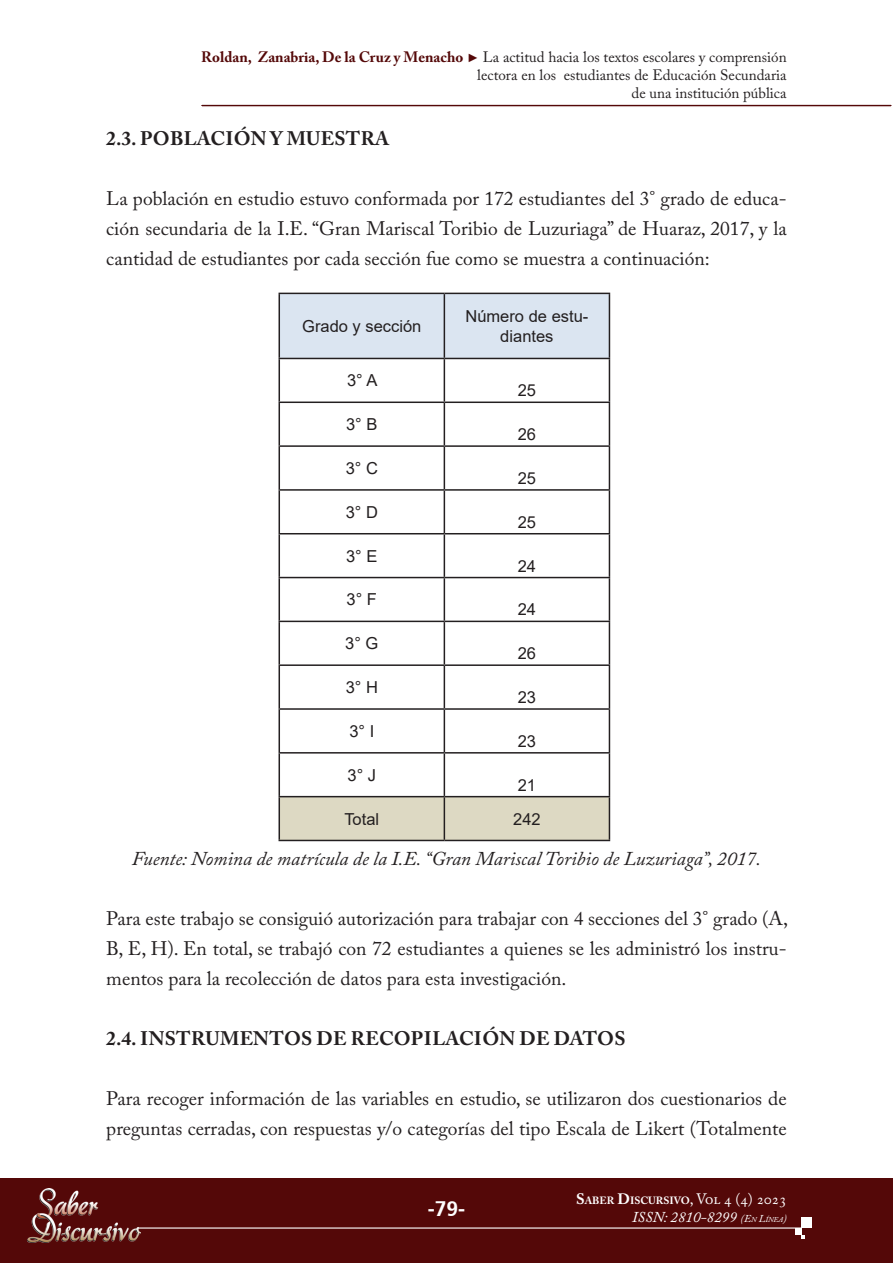
<style>
.page{position:relative;width:893px;height:1263px;background:#fff}
.page>*{position:absolute;margin:0;border:0;box-sizing:border-box;transform-origin:0 0}
.t1{font:700 21px "Frutiger SBIN Bdv 1";color:#fff}
.Texto_General{font:19.5px/30px "Adobe Caslon Pro";color:#231f20;text-align:justify}
.Texto_General-2{font:italic 19.5px "Adobe Caslon Pro";color:#231f20}
.Subtitulo_1{font:700 19.5px "Adobe Caslon Pro";letter-spacing:.015em;color:#231f20}
.t2{font:16.5px/19.8px "Arial";color:#231f20;text-align:center}
.t3{font:15px/18px "Adobe Caslon Pro";color:#231f20;text-align:right}
.t4{font:italic 15px "Adobe Caslon Pro";color:#fff}
.t5{font:700 10.5px "Adobe Caslon Pro";color:#fff}
.s1{font-weight:700;color:#540808}
.s2{font-family:"Arial";font-size:12px;color:#540808}
.s3{font-size:15px}
.s4{font-weight:400;font-size:15px}
.s5{font-size:10.5px}
.s6{font-size:7.35px}
</style>
<div class="page">
<div style="left:0;top:1179px;width:893px;height:84px;background:#540808"></div>
<hr style="left:138px;top:1227px;width:664px;height:1px;background:#fff">
<svg style="left:802px;top:1235px;width:3px;height:4px"></svg>
<div style="left:795px;top:1228px;width:7px;height:7px;background:#fff"></div>
<div style="left:802px;top:1217px;width:10px;height:10px;background:#fff"></div>
<img style="left:27px;top:1189px;width:114px;height:54px">
<svg style="left:201px;top:104px;width:691px;height:3px;background:#ac8787"></svg>
<div style="left:280px;top:294px;width:329px;height:64px;background:#dbe5f1"></div>
<div style="left:280px;top:797px;width:329px;height:43px;background:#ddd9c3"></div>
<hr style="left:279px;top:293px;width:165px;height:1px;background:#231f20">
<hr style="left:279px;top:294px;width:1px;height:64px;background:#231f20">
<hr style="left:444px;top:293px;width:166px;height:1px;background:#231f20">
<hr style="left:444px;top:294px;width:1px;height:64px;background:#231f20">
<hr style="left:609px;top:294px;width:1px;height:64px;background:#231f20">
<hr style="left:279px;top:358px;width:165px;height:1px;background:#231f20">
<hr style="left:279px;top:359px;width:1px;height:42px;background:#231f20">
<hr style="left:444px;top:358px;width:166px;height:1px;background:#231f20">
<hr style="left:444px;top:359px;width:1px;height:42px;background:#231f20">
<hr style="left:609px;top:359px;width:1px;height:42px;background:#231f20">
<hr style="left:279px;top:401px;width:165px;height:2px;background:#231f20">
<hr style="left:279px;top:403px;width:1px;height:42px;background:#231f20">
<hr style="left:444px;top:401px;width:166px;height:2px;background:#231f20">
<hr style="left:444px;top:403px;width:1px;height:42px;background:#231f20">
<hr style="left:609px;top:403px;width:1px;height:42px;background:#231f20">
<hr style="left:279px;top:445px;width:165px;height:2px;background:#231f20">
<hr style="left:279px;top:447px;width:1px;height:42px;background:#231f20">
<hr style="left:444px;top:445px;width:166px;height:2px;background:#231f20">
<hr style="left:444px;top:447px;width:1px;height:42px;background:#231f20">
<hr style="left:609px;top:447px;width:1px;height:42px;background:#231f20">
<hr style="left:279px;top:489px;width:165px;height:2px;background:#231f20">
<hr style="left:279px;top:491px;width:1px;height:42px;background:#231f20">
<hr style="left:444px;top:489px;width:166px;height:2px;background:#231f20">
<hr style="left:444px;top:491px;width:1px;height:42px;background:#231f20">
<hr style="left:609px;top:491px;width:1px;height:42px;background:#231f20">
<hr style="left:279px;top:533px;width:165px;height:1px;background:#231f20">
<hr style="left:279px;top:534px;width:1px;height:43px;background:#231f20">
<hr style="left:444px;top:533px;width:166px;height:1px;background:#231f20">
<hr style="left:444px;top:534px;width:1px;height:43px;background:#231f20">
<hr style="left:609px;top:534px;width:1px;height:43px;background:#231f20">
<hr style="left:279px;top:577px;width:165px;height:1px;background:#231f20">
<hr style="left:279px;top:578px;width:1px;height:43px;background:#231f20">
<hr style="left:444px;top:577px;width:166px;height:1px;background:#231f20">
<hr style="left:444px;top:578px;width:1px;height:43px;background:#231f20">
<hr style="left:609px;top:578px;width:1px;height:43px;background:#231f20">
<hr style="left:279px;top:621px;width:165px;height:1px;background:#231f20">
<hr style="left:279px;top:622px;width:1px;height:42px;background:#231f20">
<hr style="left:444px;top:621px;width:166px;height:1px;background:#231f20">
<hr style="left:444px;top:622px;width:1px;height:42px;background:#231f20">
<hr style="left:609px;top:622px;width:1px;height:42px;background:#231f20">
<hr style="left:279px;top:664px;width:165px;height:2px;background:#231f20">
<hr style="left:279px;top:666px;width:1px;height:42px;background:#231f20">
<hr style="left:444px;top:664px;width:166px;height:2px;background:#231f20">
<hr style="left:444px;top:666px;width:1px;height:42px;background:#231f20">
<hr style="left:609px;top:666px;width:1px;height:42px;background:#231f20">
<hr style="left:279px;top:708px;width:165px;height:2px;background:#231f20">
<hr style="left:279px;top:710px;width:1px;height:42px;background:#231f20">
<hr style="left:444px;top:708px;width:166px;height:2px;background:#231f20">
<hr style="left:444px;top:710px;width:1px;height:42px;background:#231f20">
<hr style="left:609px;top:710px;width:1px;height:42px;background:#231f20">
<hr style="left:279px;top:752px;width:165px;height:1px;background:#231f20">
<hr style="left:279px;top:753px;width:1px;height:43px;background:#231f20">
<hr style="left:444px;top:752px;width:166px;height:1px;background:#231f20">
<hr style="left:444px;top:753px;width:1px;height:43px;background:#231f20">
<hr style="left:609px;top:753px;width:1px;height:43px;background:#231f20">
<hr style="left:279px;top:796px;width:165px;height:1px;background:#231f20">
<hr style="left:279px;top:797px;width:1px;height:43px;background:#231f20">
<hr style="left:444px;top:796px;width:166px;height:1px;background:#231f20">
<hr style="left:444px;top:797px;width:1px;height:43px;background:#231f20">
<hr style="left:609px;top:797px;width:1px;height:43px;background:#231f20">
<hr style="left:279px;top:840px;width:165px;height:1px;background:#231f20">
<hr style="left:444px;top:840px;width:166px;height:1px;background:#231f20">
<p class="t3" style="left:201px;top:48px;width:587px"><span class="s1">Roldan, Zanabria, De la Cruz y Menacho</span> <span class="s2">►</span> La actitud hacia los textos escolares y comprensión lectora en los estudiantes de Educación Secundaria<br>de una institución pública</p>
<p class="Subtitulo_1" style="left:106px;top:127px;width:284px">2.3. POBLACIÓN Y MUESTRA</p>
<p class="Texto_General" style="left:106px;top:184px;width:682px">La población en estudio estuvo conformada por 172 estudiantes del 3° grado de educa&shy;ción secundaria de la I.E. “Gran Mariscal Toribio de Luzuriaga” de Huaraz, 2017, y la cantidad de estudiantes por cada sección fue como se muestra a continuación:</p>
<p class="t2" style="left:302px;top:316px;width:121px">Grado y sección</p>
<p class="t2" style="left:465px;top:306px;width:124px">Número de estu&shy;diantes</p>
<p class="t2" style="left:347px;top:371px;width:32px">3° A</p>
<p class="t2" style="left:518px;top:380px;width:20px">25</p>
<p class="t2" style="left:346px;top:414px;width:33px">3° B</p>
<p class="t2" style="left:518px;top:424px;width:20px">26</p>
<p class="t2" style="left:346px;top:458px;width:34px">3° C</p>
<p class="t2" style="left:518px;top:468px;width:20px">25</p>
<p class="t2" style="left:346px;top:502px;width:34px">3° D</p>
<p class="t2" style="left:518px;top:512px;width:20px">25</p>
<p class="t2" style="left:346px;top:546px;width:33px">3° E</p>
<p class="t2" style="left:518px;top:556px;width:20px">24</p>
<p class="t2" style="left:347px;top:590px;width:32px">3° F</p>
<p class="t2" style="left:518px;top:599px;width:20px">24</p>
<p class="t2" style="left:345px;top:633px;width:35px">3° G</p>
<p class="t2" style="left:518px;top:643px;width:20px">26</p>
<p class="t2" style="left:346px;top:677px;width:34px">3° H</p>
<p class="t2" style="left:518px;top:687px;width:20px">23</p>
<p class="t2" style="left:349px;top:721px;width:26px">3° I</p>
<p class="t2" style="left:518px;top:731px;width:20px">23</p>
<p class="t2" style="left:348px;top:765px;width:30px">3° J</p>
<p class="t2" style="left:518px;top:775px;width:20px">21</p>
<p class="t2" style="left:344px;top:809px;width:36px">Total</p>
<p class="t2" style="left:513px;top:809px;width:29px">242</p>
<p class="Texto_General-2" style="left:132px;top:847px;width:631px">Fuente: Nomina de matrícula de la I.E. “Gran Mariscal Toribio de Luzuriaga”, 2017.</p>
<p class="Texto_General" style="left:106px;top:904px;width:683px">Para este trabajo se consiguió autorización para trabajar con 4 secciones del 3° grado (A, B, E, H). En total, se trabajó con 72 estudiantes a quienes se les administró los instru&shy;mentos para la recolección de datos para esta investigación.</p>
<p class="Subtitulo_1" style="left:106px;top:1027px;width:521px">2.4. INSTRUMENTOS DE RECOPILACIÓN DE DATOS</p>
<p class="Texto_General" style="left:106px;top:1084px;width:682px">Para recoger información de las variables en estudio, se utilizaron dos cuestionarios de preguntas cerradas, con respuestas y/o categorías del tipo Escala de Likert (Totalmente</p>
<p class="t1" style="left:428px;top:1196px;width:39px">-79-</p>
<p class="t5" style="left:576px;top:1194px;width:212px"><span class="s3">S</span>ABER <span class="s3">D</span>ISCURSIVO<span class="s4">, Vol 4 (4) 2023</span></p>
<p class="t4" style="left:632px;top:1208px;width:156px">ISSN: 2810-8299 <span class="s5">(E</span><span class="s6">N</span> <span class="s5">L</span><span class="s6">ÍNEA</span><span class="s5">)</span></p>
</div>
